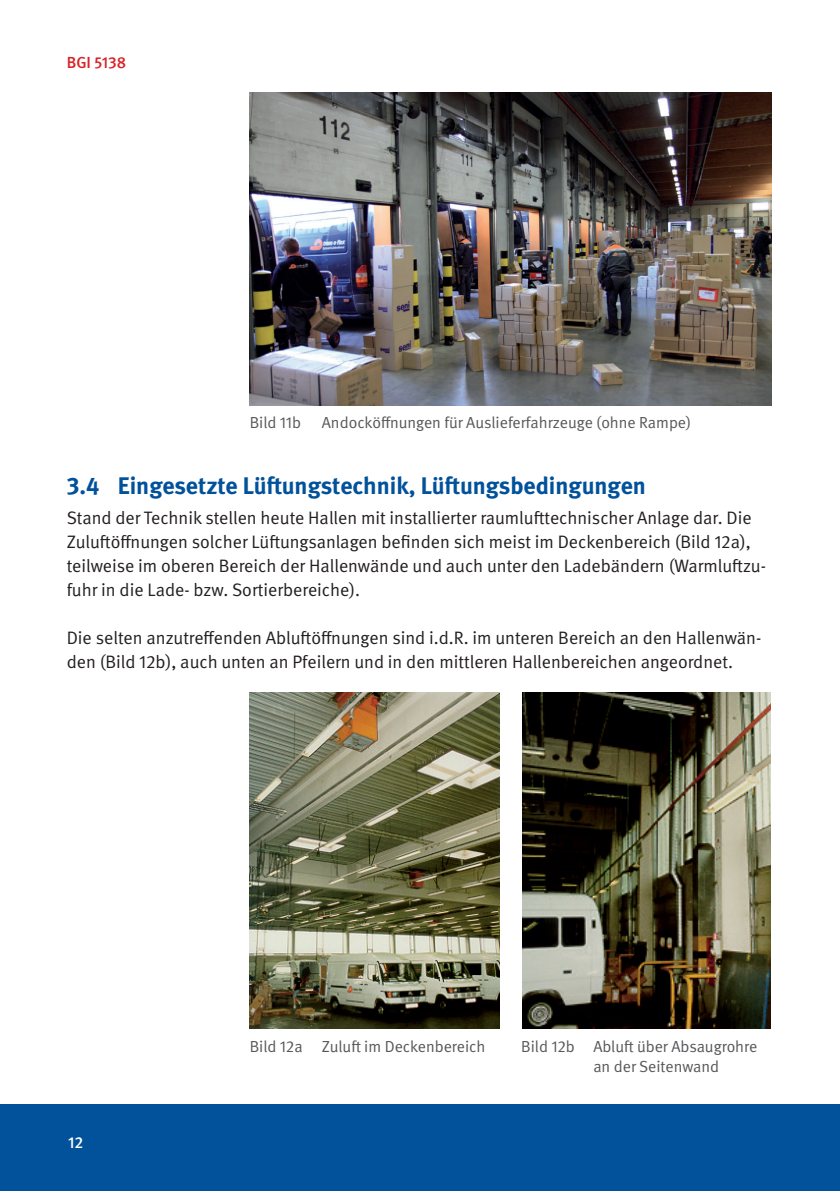
<style>
.page{position:relative;width:840px;height:1191px;background:#fff}
.page>*{position:absolute;margin:0;border:0;box-sizing:border-box;transform-origin:0 0}
.t1{font:700 24px "DGUV Meta";color:#01519b}
.t2{font:18px/24px "DGUV Meta";color:#231f20}
.t3{font:16px/20px "DGUV Meta";color:#57585a}
.t4{font:500 16px "DGUV Meta";color:#da2128}
.t5{font:500 16px "DGUV Meta";color:#fff}
</style>
<div class="page">
<img style="left:249px;top:92px;width:522px;height:314px">
<img style="left:249px;top:692px;width:250px;height:336px">
<img style="left:522px;top:692px;width:248px;height:336px">
<div style="left:0;top:1104px;width:839px;height:87px;background:#01519b"></div>
<p class="t4" style="left:67px;top:53px;width:61px">BGI 5138</p>
<p class="t3" style="left:249px;top:413px;width:53px">Bild 11b</p>
<p class="t3" style="left:321px;top:413px;width:370px">Andocköffnungen für Auslieferfahrzeuge (ohne Rampe)</p>
<h1 class="t1" style="left:67px;top:471px;width:580px">3.4 Eingesetzte Lüftungstechnik, Lüftungsbedingungen</h1>
<p class="t2" style="left:67px;top:506px;width:700px">Stand der Technik stellen heute Hallen mit installierter raumlufttechnischer Anlage dar. Die Zuluftöffnungen solcher Lüftungsanlagen befinden sich meist im Deckenbereich (Bild 12a), teilweise im oberen Bereich der Hallenwände und auch unter den Ladebändern (Warmluftzu&shy;fuhr in die Lade- bzw. Sortierbereiche).</p>
<p class="t2" style="left:67px;top:626px;width:695px">Die selten anzutreffenden Abluftöffnungen sind i.d.R. im unteren Bereich an den Hallenwän&shy;den (Bild 12b), auch unten an Pfeilern und in den mittleren Hallenbereichen angeordnet.</p>
<p class="t5" style="left:68px;top:1133px;width:17px">12</p>
<p class="t3" style="left:249px;top:1037px;width:237px">Bild 12a Zuluft im Deckenbereich</p>
<p class="t3" style="left:593px;top:1037px;width:165px;text-indent:-72px">Bild 12b Abluft über Absaugrohre an der Seitenwand</p>
</div>
